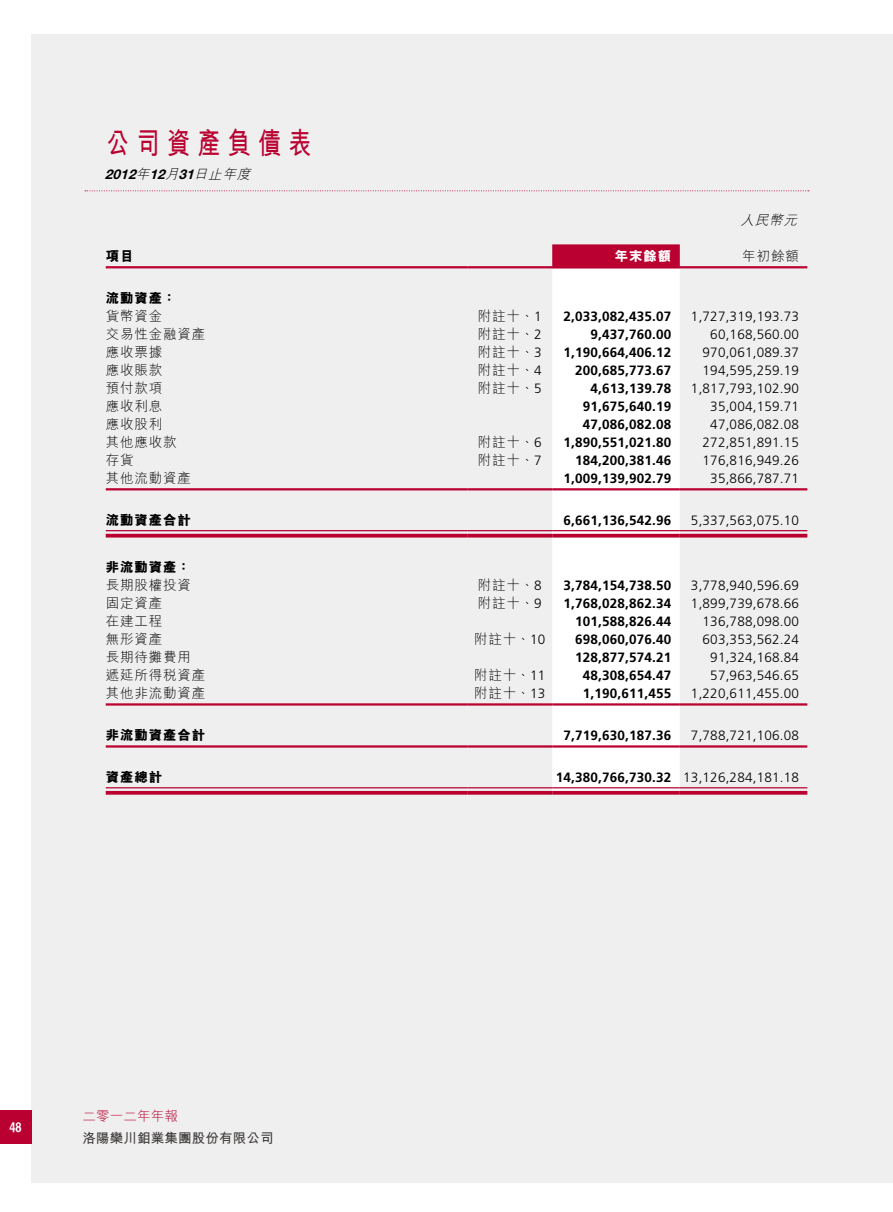
<style>
.page{position:relative;width:893px;height:1212px;background:#fff}
.page>*{position:absolute;margin:0;border:0;box-sizing:border-box;transform-origin:0 0}
.t1{font:700 30px "M Hei HK";letter-spacing:.315em;color:#b90030;scale:.77 1}
._01_Body_text{font:700 13.5px "Frutiger LT Std";letter-spacing:.015em;color:#000}
._01_Body_text-2{font:300 13.5px "Frutiger LT Std";letter-spacing:.015em;color:#000}
._01_Body_text-3{font:300 13.5px "M Hei HK";letter-spacing:.065em;color:#000}
._01_Body_text-4{font:800 13.5px "M Hei HK";letter-spacing:.065em;color:#000}
.t2{font:700 13.5px "M Hei HK";letter-spacing:.015em;color:#3e3a39}
.t3{font:italic 700 13.5px "Helvetica Neue LT Std";color:#000}
.t4{font:300 13.5px "M Hei HK";letter-spacing:.015em;color:#b90030}
._01_Body_text-5{font:italic 300 13.5px "M Hei HK";color:#000}
._01_Body_text-6{font:800 13.5px "M Hei HK";color:#fff}
.t5{font:13.5px "Helvetica CY Bold";color:#fff}
.s1{font-family:"M Hei HK";font-weight:300}
.s2{font-family:"Frutiger LT Std"}
</style>
<div class="page">
<div style="left:31px;top:34px;width:862px;height:1148px;background:#efefef"></div>
<div style="left:0;top:1110px;width:31px;height:34px;background:#b90030"></div>
<svg style="left:85px;top:190px;width:724px;height:1px"></svg>
<div style="left:552px;top:244px;width:128px;height:22px;background:#b90030"></div>
<div style="left:552px;top:268px;width:128px;height:523px;background:#fff"></div>
<hr style="left:106px;top:266px;width:361px;height:2px;background:#b90030">
<hr style="left:467px;top:266px;width:85px;height:2px;background:#b90030">
<hr style="left:552px;top:266px;width:128px;height:2px;background:#b90030">
<hr style="left:680px;top:266px;width:127px;height:2px;background:#b90030">
<hr style="left:106px;top:488px;width:361px;height:2px;background:#b90030">
<hr style="left:467px;top:488px;width:85px;height:2px;background:#b90030">
<hr style="left:552px;top:488px;width:128px;height:2px;background:#b90030">
<hr style="left:680px;top:488px;width:127px;height:2px;background:#b90030">
<hr style="left:106px;top:530px;width:361px;height:1px;background:#b90030">
<hr style="left:106px;top:534px;width:361px;height:3px;background:#b90030">
<hr style="left:467px;top:530px;width:85px;height:1px;background:#b90030">
<hr style="left:467px;top:534px;width:85px;height:3px;background:#b90030">
<hr style="left:552px;top:530px;width:128px;height:1px;background:#b90030">
<hr style="left:552px;top:534px;width:128px;height:3px;background:#b90030">
<hr style="left:680px;top:530px;width:127px;height:1px;background:#b90030">
<hr style="left:680px;top:534px;width:127px;height:3px;background:#b90030">
<hr style="left:106px;top:703px;width:361px;height:2px;background:#b90030">
<hr style="left:467px;top:703px;width:85px;height:2px;background:#b90030">
<hr style="left:552px;top:703px;width:128px;height:2px;background:#b90030">
<hr style="left:680px;top:703px;width:127px;height:2px;background:#b90030">
<hr style="left:106px;top:745px;width:361px;height:2px;background:#b90030">
<hr style="left:467px;top:745px;width:85px;height:2px;background:#b90030">
<hr style="left:552px;top:745px;width:128px;height:2px;background:#b90030">
<hr style="left:680px;top:745px;width:127px;height:2px;background:#b90030">
<hr style="left:106px;top:787px;width:361px;height:1px;background:#b90030">
<svg style="left:106px;top:791px;width:361px;height:4px"></svg>
<hr style="left:467px;top:787px;width:85px;height:1px;background:#b90030">
<svg style="left:467px;top:791px;width:85px;height:4px"></svg>
<hr style="left:552px;top:787px;width:128px;height:1px;background:#b90030">
<svg style="left:552px;top:791px;width:128px;height:4px"></svg>
<hr style="left:680px;top:787px;width:127px;height:1px;background:#b90030">
<svg style="left:680px;top:791px;width:127px;height:4px"></svg>
<p class="t1" style="left:106px;top:122px;width:268px">公司資產負債表</p>
<p class="t3" style="left:105px;top:165px;width:151px">2012<span class="s1">年</span>12<span class="s1">月</span>31<span class="s1">日止年度</span></p>
<p class="_01_Body_text-5" style="left:740px;top:213px;width:62px">人民幣元</p>
<p class="_01_Body_text-4" style="left:106px;top:249px;width:29px">項目</p>
<p class="_01_Body_text-6" style="left:615px;top:249px;width:58px">年末餘額</p>
<p class="_01_Body_text-3" style="left:742px;top:249px;width:58px">年初餘額</p>
<p class="_01_Body_text-4" style="left:106px;top:291px;width:72px">流動資產：</p>
<p class="_01_Body_text-3" style="left:106px;top:309px;width:58px">貨幣資金</p>
<p class="_01_Body_text-3" style="left:478px;top:309px;width:65px">附註十、<span class="s2">1</span></p>
<p class="_01_Body_text" style="left:563px;top:308px;width:109px">2,033,082,435.07</p>
<p class="_01_Body_text-2" style="left:691px;top:308px;width:109px">1,727,319,193.73</p>
<p class="_01_Body_text-3" style="left:106px;top:327px;width:101px">交易性金融資產</p>
<p class="_01_Body_text-3" style="left:478px;top:327px;width:65px">附註十、<span class="s2">2</span></p>
<p class="_01_Body_text" style="left:590px;top:326px;width:82px">9,437,760.00</p>
<p class="_01_Body_text-2" style="left:710px;top:326px;width:90px">60,168,560.00</p>
<p class="_01_Body_text-3" style="left:106px;top:345px;width:58px">應收票據</p>
<p class="_01_Body_text-3" style="left:478px;top:345px;width:65px">附註十、<span class="s2">3</span></p>
<p class="_01_Body_text" style="left:563px;top:344px;width:109px">1,190,664,406.12</p>
<p class="_01_Body_text-2" style="left:703px;top:344px;width:98px">970,061,089.37</p>
<p class="_01_Body_text-3" style="left:106px;top:363px;width:58px">應收賬款</p>
<p class="_01_Body_text-3" style="left:478px;top:363px;width:65px">附註十、<span class="s2">4</span></p>
<p class="_01_Body_text" style="left:575px;top:362px;width:98px">200,685,773.67</p>
<p class="_01_Body_text-2" style="left:703px;top:362px;width:98px">194,595,259.19</p>
<p class="_01_Body_text-3" style="left:106px;top:381px;width:58px">預付款項</p>
<p class="_01_Body_text-3" style="left:478px;top:381px;width:65px">附註十、<span class="s2">5</span></p>
<p class="_01_Body_text" style="left:590px;top:380px;width:82px">4,613,139.78</p>
<p class="_01_Body_text-2" style="left:691px;top:380px;width:109px">1,817,793,102.90</p>
<p class="_01_Body_text-3" style="left:106px;top:399px;width:58px">應收利息</p>
<p class="_01_Body_text" style="left:583px;top:398px;width:90px">91,675,640.19</p>
<p class="_01_Body_text-2" style="left:710px;top:398px;width:90px">35,004,159.71</p>
<p class="_01_Body_text-3" style="left:106px;top:417px;width:58px">應收股利</p>
<p class="_01_Body_text" style="left:583px;top:416px;width:90px">47,086,082.08</p>
<p class="_01_Body_text-2" style="left:710px;top:416px;width:90px">47,086,082.08</p>
<p class="_01_Body_text-3" style="left:106px;top:435px;width:72px">其他應收款</p>
<p class="_01_Body_text-3" style="left:478px;top:435px;width:65px">附註十、<span class="s2">6</span></p>
<p class="_01_Body_text" style="left:563px;top:434px;width:109px">1,890,551,021.80</p>
<p class="_01_Body_text-2" style="left:703px;top:434px;width:98px">272,851,891.15</p>
<p class="_01_Body_text-3" style="left:106px;top:453px;width:29px">存貨</p>
<p class="_01_Body_text-3" style="left:478px;top:453px;width:65px">附註十、<span class="s2">7</span></p>
<p class="_01_Body_text" style="left:575px;top:452px;width:98px">184,200,381.46</p>
<p class="_01_Body_text-2" style="left:703px;top:452px;width:98px">176,816,949.26</p>
<p class="_01_Body_text-3" style="left:106px;top:471px;width:87px">其他流動資產</p>
<p class="_01_Body_text" style="left:563px;top:470px;width:109px">1,009,139,902.79</p>
<p class="_01_Body_text-2" style="left:710px;top:470px;width:90px">35,866,787.71</p>
<p class="_01_Body_text-4" style="left:106px;top:513px;width:87px">流動資產合計</p>
<p class="_01_Body_text" style="left:563px;top:512px;width:109px">6,661,136,542.96</p>
<p class="_01_Body_text-2" style="left:691px;top:512px;width:109px">5,337,563,075.10</p>
<p class="_01_Body_text-4" style="left:106px;top:560px;width:86px">非流動資產：</p>
<p class="_01_Body_text-3" style="left:106px;top:578px;width:87px">長期股權投資</p>
<p class="_01_Body_text-3" style="left:478px;top:578px;width:65px">附註十、<span class="s2">8</span></p>
<p class="_01_Body_text" style="left:563px;top:577px;width:109px">3,784,154,738.50</p>
<p class="_01_Body_text-2" style="left:691px;top:577px;width:109px">3,778,940,596.69</p>
<p class="_01_Body_text-3" style="left:106px;top:596px;width:58px">固定資產</p>
<p class="_01_Body_text-3" style="left:478px;top:596px;width:65px">附註十、<span class="s2">9</span></p>
<p class="_01_Body_text" style="left:563px;top:595px;width:109px">1,768,028,862.34</p>
<p class="_01_Body_text-2" style="left:691px;top:595px;width:109px">1,899,739,678.66</p>
<p class="_01_Body_text-3" style="left:106px;top:614px;width:58px">在建工程</p>
<p class="_01_Body_text" style="left:575px;top:613px;width:98px">101,588,826.44</p>
<p class="_01_Body_text-2" style="left:703px;top:613px;width:98px">136,788,098.00</p>
<p class="_01_Body_text-3" style="left:106px;top:632px;width:58px">無形資產</p>
<p class="_01_Body_text-3" style="left:474px;top:632px;width:73px">附註十、<span class="s2">10</span></p>
<p class="_01_Body_text" style="left:575px;top:631px;width:98px">698,060,076.40</p>
<p class="_01_Body_text-2" style="left:703px;top:631px;width:98px">603,353,562.24</p>
<p class="_01_Body_text-3" style="left:106px;top:650px;width:87px">長期待攤費用</p>
<p class="_01_Body_text" style="left:575px;top:649px;width:98px">128,877,574.21</p>
<p class="_01_Body_text-2" style="left:710px;top:649px;width:90px">91,324,168.84</p>
<p class="_01_Body_text-3" style="left:106px;top:668px;width:101px">遞延所得稅資產</p>
<p class="_01_Body_text-3" style="left:474px;top:668px;width:73px">附註十、<span class="s2">11</span></p>
<p class="_01_Body_text" style="left:583px;top:667px;width:90px">48,308,654.47</p>
<p class="_01_Body_text-2" style="left:710px;top:667px;width:90px">57,963,546.65</p>
<p class="_01_Body_text-3" style="left:106px;top:686px;width:101px">其他非流動資產</p>
<p class="_01_Body_text-3" style="left:474px;top:686px;width:73px">附註十、<span class="s2">13</span></p>
<p class="_01_Body_text" style="left:583px;top:685px;width:90px">1,190,611,455</p>
<p class="_01_Body_text-2" style="left:691px;top:685px;width:109px">1,220,611,455.00</p>
<p class="_01_Body_text-4" style="left:106px;top:728px;width:101px">非流動資產合計</p>
<p class="_01_Body_text" style="left:563px;top:727px;width:109px">7,719,630,187.36</p>
<p class="_01_Body_text-2" style="left:691px;top:727px;width:109px">7,788,721,106.08</p>
<p class="_01_Body_text-4" style="left:106px;top:770px;width:58px">資產總計</p>
<p class="_01_Body_text" style="left:556px;top:769px;width:117px">14,380,766,730.32</p>
<p class="_01_Body_text-2" style="left:683px;top:769px;width:117px">13,126,284,181.18</p>
<p class="t5" style="left:9px;top:1119px;width:14px">48</p>
<p class="t4" style="left:82px;top:1109px;width:97px">二零一二年年報</p>
<p class="t2" style="left:82px;top:1128px;width:193px">洛陽欒川鉬業集團股份有限公司</p>
</div>
